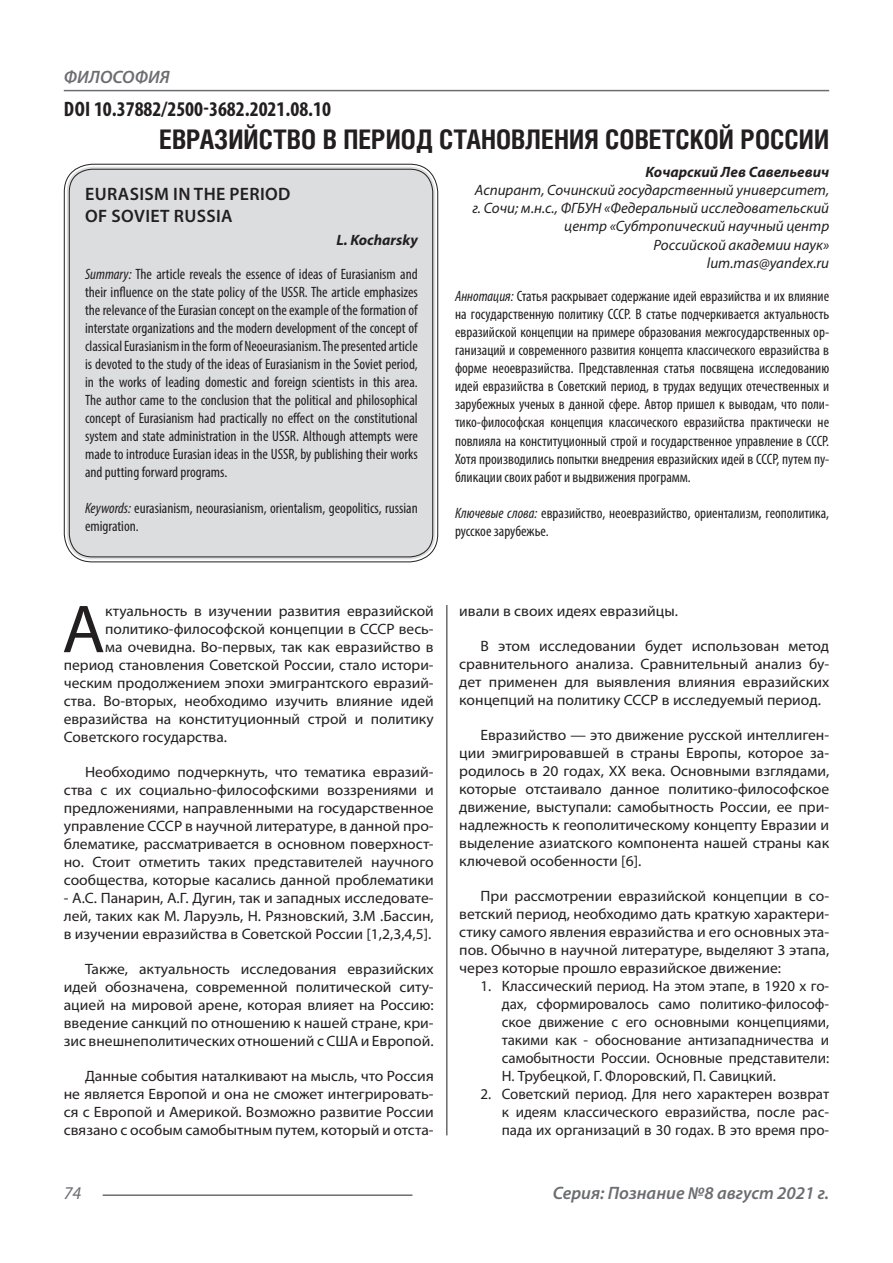
<style>
.page{position:relative;width:893px;height:1263px;background:#fff}
.page>*{position:absolute;margin:0;border:0;box-sizing:border-box;transform-origin:0 0}
.Статья_текст_первый{font:68.4px "Myriad Pro";color:#231f20}
.Статья_название{font:700 27px "Helios Cond C";color:#231f20}
.ДОИ{font:700 condensed 21px "Myriad Pro";color:#231f20}
.t1{font:italic 600 18px "Myriad Pro";color:#6c6d70}
.Статья_название_англ{font:600 18px "Myriad Pro";letter-spacing:.02em;color:#231f20}
.t2{font:italic 18px "Myriad Pro";color:#6c6d70}
.Статья_текст{font:15px/18px "Myriad Pro";color:#231f20;text-align:justify;scale:1.04 1}
.Статья_аннотация_анг{font:condensed 15px/18px "Myriad Pro";color:#231f20;text-align:justify}
.Статья_аннотация_тек{font:condensed 15px/18px "Myriad Pro";color:#231f20;text-align:justify}
.Статья_текст-2{font:15px/18px "Myriad Pro";color:#231f20;text-align:justify}
.Статья_текст_первый-2{font:15px "Myriad Pro";color:#231f20}
.Статья_автор_инфо{font:italic 15px/18px "Myriad Pro";color:#231f20;text-align:right}
.Статья_автор_фио_рус{font:italic 700 15px "Myriad Pro";color:#231f20}
.Статья_автор_англ{font:italic 700 15px "Myriad Pro";color:#231f20}
.s1{font-style:italic}
</style>
<div class="page">
<hr style="left:446px;top:128px;width:1px;height:1007px;background:#231f20">
<hr style="left:103px;top:1194px;width:309px;height:2px;background:#6c6d70">
<hr style="left:64px;top:90px;width:765px;height:1px;background:#6c6d70">
<div style="left:67px;top:167px;width:368px;height:392px;background:#dcdddf;border-radius:26px"></div>
<p class="t1" style="left:64px;top:66px;width:107px">ФИЛОСОФИЯ</p>
<p class="ДОИ" style="left:64px;top:96px;width:269px">DOI 10.37882/2500-3682.2021.08.10</p>
<p class="Статья_название" style="left:159px;top:124px;width:671px">ЕВРАЗИЙСТВО В ПЕРИОД СТАНОВЛЕНИЯ СОВЕТСКОЙ РОССИИ</p>
<p class="Статья_автор_фио_рус" style="left:645px;top:163px;width:185px">Кочарский Лев Савельевич</p>
<p class="Статья_автор_инфо" style="left:472px;top:181px;width:358px">Аспирант, Сочинский государственный университет, г. Сочи; м.н.с., ФГБУН «Федеральный исследовательский центр «Субтропический научный центр</p>
<p class="Статья_автор_инфо" style="left:654px;top:235px;width:177px">Российской академии наук»</p>
<p class="Статья_автор_инфо" style="left:707px;top:253px;width:124px">lum.mas@yandex.ru</p>
<p class="Статья_аннотация_тек" style="left:455px;top:287px;width:376px"><span class="s1">Аннотация:</span> Статья раскрывает содержание идей евразийства и их влияние на государственную политику СССР. В статье подчеркивается актуальность евразийской концепции на примере образования межгосударственных ор&shy;ганизаций и современного развития концепта классического евразийства в форме неоевразийства. Представленная статья посвящена исследованию идей евразийства в Советский период, в трудах ведущих отечественных и зарубежных ученых в данной сфере. Автор пришел к выводам, что поли&shy;тико-философская концепция классического евразийства практически не повлияла на конституционный строй и государственное управление в СССР.<br>Хотя производились попытки внедрения евразийских идей в СССР, путем пу&shy;бликации своих работ и выдвижения программ.</p>
<p class="Статья_аннотация_тек" style="left:455px;top:503px;width:376px"><span class="s1">Ключевые слова:</span> евразийство, неоевразийство, ориентализм, геополитика, русское зарубежье.</p>
<p class="Статья_название_англ" style="left:85px;top:183px;width:207px">EURASISM IN THE PERIOD</p>
<p class="Статья_название_англ" style="left:85px;top:204px;width:149px">OF SOVIET RUSSIA</p>
<p class="Статья_автор_англ" style="left:336px;top:230px;width:83px">L. Kocharsky</p>
<p class="Статья_аннотация_анг" style="left:85px;top:265px;width:334px"><span class="s1">Summary:</span> The article reveals the essence of ideas of Eurasianism and their influence on the state policy of the USSR. The article emphasizes the relevance of the Eurasian concept on the example of the formation of interstate organizations and the modern development of the concept of classical Eurasianism in the form of Neoeurasianism. The presented article is devoted to the study of the ideas of Eurasianism in the Soviet period, in the works of leading domestic and foreign scientists in this area.<br>The author came to the conclusion that the political and philosophical concept of Eurasianism had practically no effect on the constitutional system and state administration in the USSR. Although attempts were made to introduce Eurasian ideas in the USSR, by publishing their works and putting forward programs.</p>
<p class="Статья_аннотация_анг" style="left:85px;top:499px;width:334px"><span class="s1">Keywords:</span> eurasianism, neourasianism, orientalism, geopolitics, russian emigration.</p>
<p class="Статья_текст_первый" style="left:62px;top:587px;width:45px">А</p>
<p class="Статья_текст_первый-2" style="left:105px;top:602px;width:330px">ктуальность в изучении развития евразийской</p>
<p class="Статья_текст_первый-2" style="left:105px;top:620px;width:330px">политико-философской концепции в СССР весь-</p>
<p class="Статья_текст_первый-2" style="left:105px;top:638px;width:330px">ма очевидна. Во-первых, так как евразийство в</p>
<p class="Статья_текст_первый-2" style="left:64px;top:656px;width:371px">период становления Советской России, стало истори-</p>
<p class="Статья_текст_первый-2" style="left:64px;top:674px;width:371px">ческим продолжением эпохи эмигрантского евразий-</p>
<p class="Статья_текст_первый-2" style="left:64px;top:692px;width:371px">ства. Во-вторых, необходимо изучить влияние идей</p>
<p class="Статья_текст_первый-2" style="left:64px;top:710px;width:371px">евразийства на конституционный строй и политику</p>
<p class="Статья_текст_первый-2" style="left:64px;top:728px;width:165px">Советского государства.</p>
<p class="Статья_текст" style="left:64px;top:763px;width:357px;text-indent:21px">Необходимо подчеркнуть, что тематика евразий&shy;ства с их социально-философскими воззрениями и предложениями, направленными на государственное управление СССР в научной литературе, в данной про&shy;блематике, рассматривается в основном поверхност&shy;но. Стоит отметить таких представителей научного сообщества, которые касались данной проблематики</p>
<p class="Статья_текст" style="left:64px;top:889px;width:357px">- А.C. Панарин, А.Г. Дугин, так и западных исследовате&shy;лей, таких как М. Ларуэль, Н. Рязновский, З.М .Бассин, в изучении евразийства в Советской России [1,2,3,4,5].</p>
<p class="Статья_текст" style="left:64px;top:960px;width:357px;text-indent:21px">Также, актуальность исследования евразийских идей обозначена, современной политической ситу&shy;ацией на мировой арене, которая влияет на Россию: введение санкций по отношению к нашей стране, кри&shy;зис внешнеполитических отношений с США и Европой.</p>
<p class="Статья_текст" style="left:64px;top:1067px;width:357px;text-indent:21px">Данные события наталкивают на мысль, что Россия не является Европой и она не сможет интегрировать&shy;ся с Европой и Америкой. Возможно развитие России связано с особым самобытным путем, который и отста-</p>
<p class="Статья_текст" style="left:459px;top:602px;width:212px">ивали в своих идеях евразийцы.</p>
<p class="Статья_текст" style="left:459px;top:637px;width:357px;text-indent:21px">В этом исследовании будет использован метод сравнительного анализа. Сравнительный анализ бу&shy;дет применен для выявления влияния евразийских концепций на политику СССР в исследуемый период.</p>
<p class="Статья_текст" style="left:459px;top:726px;width:357px;text-indent:21px">Евразийство — это движение русской интеллиген&shy;ции эмигрировавшей в страны Европы, которое за&shy;родилось в 20 годах, XX века. Основными взглядами, которые отстаивало данное политико-философское движение, выступали: самобытность России, ее при&shy;надлежность к геополитическому концепту Евразии и выделение азиатского компонента нашей страны как ключевой особенности [6].</p>
<p class="Статья_текст" style="left:459px;top:887px;width:357px;text-indent:21px">При рассмотрении евразийской концепции в со&shy;ветский период, необходимо дать краткую характери&shy;стику самого явления евразийства и его основных эта&shy;пов. Обычно в научной литературе, выделяют 3 этапа, через которые прошло евразийское движение:</p>
<p class="Статья_текст-2" style="left:502px;top:977px;width:329px;text-indent:-21px">1. Классический период. На этом этапе, в 1920 х го&shy;дах, сформировалось само политико-философ&shy;ское движение с его основными концепциями, такими как - обоснование антизападничества и самобытности России. Основные представители:<br>Н. Трубецкой, Г. Флоровский, П. Савицкий.</p>
<p class="Статья_текст-2" style="left:502px;top:1085px;width:329px;text-indent:-21px">2. Советский период. Для него характерен возврат к идеям классического евразийства, после рас&shy;пада их организаций в 30 годах. В это время про-</p>
<p class="t2" style="left:64px;top:1182px;width:19px">74</p>
<p class="t1" style="left:553px;top:1182px;width:278px">Серия: Познание №8 август 2021 г.</p>
</div>
